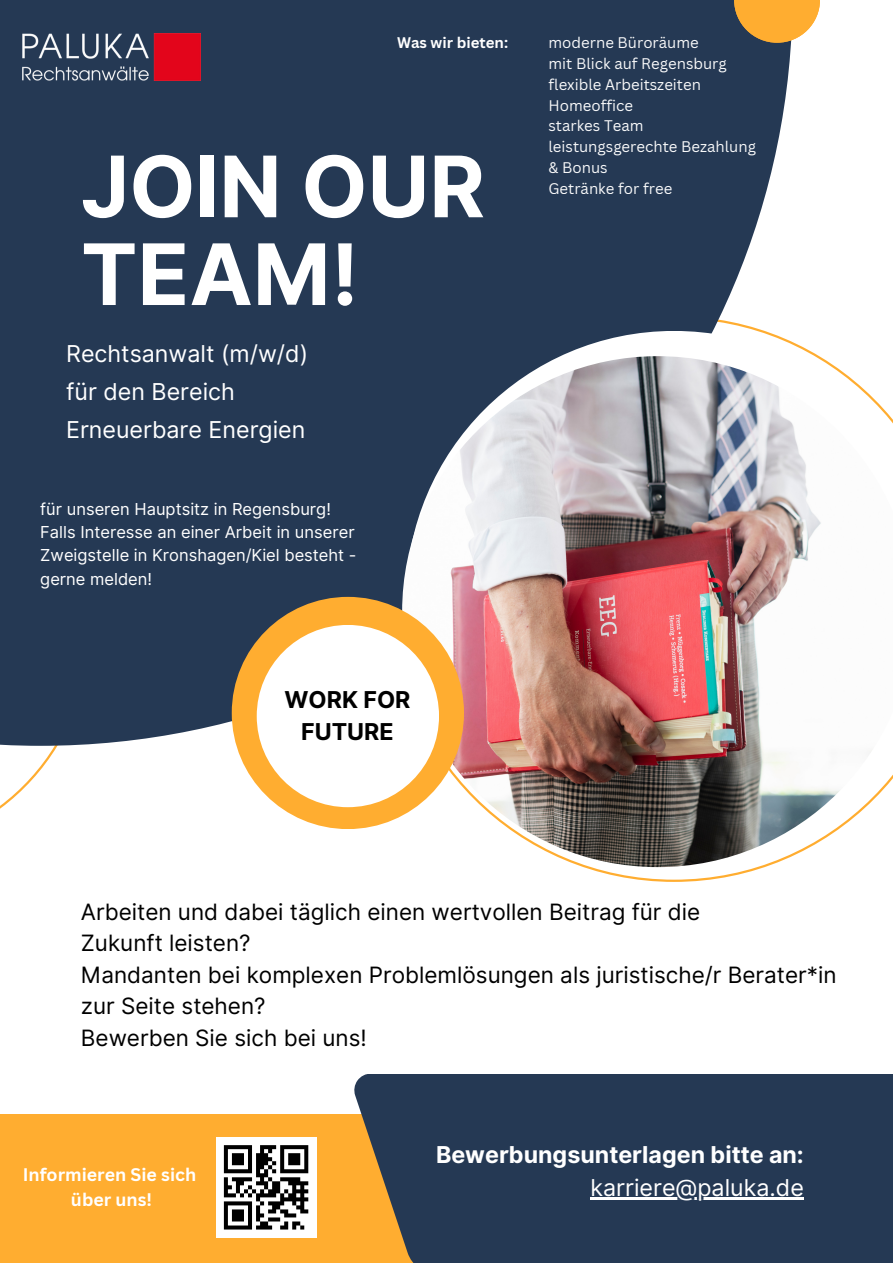
<style>
.page{position:relative;width:893px;height:1263px;background:#fff}
.page>*{position:absolute;margin:0;border:0;box-sizing:border-box;transform-origin:0 0}
.t1{font:700 84.75px/87.8px "Inter";color:#fff}
.t2{font:23.25px/38.2px "Inter";color:#fff}
.t3{font:700 23.25px "Inter";color:#fff}
.t4{font:700 23.25px/32.1px "Inter";color:#000;text-align:center}
.t5{font:22.5px/31.5px "Inter";color:#000}
.t6{font:700 17.77px/24.5px "Canva Sans";color:#fff;text-align:center}
.t7{font:16.5px/23.1px "Inter";color:#fff}
.t8{font:15px/20.9px "Canva Sans";color:#fff}
.t9{font:700 15px "Canva Sans";color:#fff}
</style>
<div class="page">
<svg style="left:0;top:746px;width:57px;height:63px"></svg>
<div style="left:0;top:0;width:792px;height:746px;background:#253954"></div>
<svg style="left:561px;top:331px;width:258px;height:25px;fill:#fff"></svg>
<img style="left:402px;top:356px;width:491px;height:511px">
<div style="left:232px;top:597px;width:232px;height:232px;background:#ffad30;border-radius:50%"></div>
<div style="left:257px;top:625px;width:182px;height:182px;background:#fff;border-radius:50%"></div>
<div style="left:0;top:1113px;width:480px;height:150px;background:#ffad30"></div>
<div style="left:354px;top:1074px;width:539px;height:189px;background:#253954"></div>
<svg style="left:734px;top:0;width:86px;height:43px"></svg>
<div style="left:216px;top:1137px;width:100px;height:100px;background:#fff"></div>
<svg style="left:224px;top:1145px;width:28px;height:4px"></svg>
<svg style="left:260px;top:1145px;width:16px;height:4px"></svg>
<svg style="left:280px;top:1145px;width:28px;height:4px"></svg>
<svg style="left:224px;top:1149px;width:84px;height:80px"></svg>
<img style="left:23px;top:34px;width:177px;height:47px">
<hr style="left:590px;top:1197px;width:214px;height:2px;background:#fff">
<p class="t9" style="left:397px;top:32px;width:112px">Was wir bieten:</p>
<p class="t1" style="left:81px;top:143px;width:405px">JOIN OUR<br>TEAM!</p>
<h1 class="t2" style="left:66px;top:334px;width:243px">Rechtsanwalt (m/w/d) für den Bereich<br>Erneuerbare Energien</h1>
<p class="t7" style="left:40px;top:498px;width:318px">für unseren Hauptsitz in Regensburg!<br>Falls Interesse an einer Arbeit in unserer Zweigstelle in Kronshagen/Kiel besteht - gerne melden!</p>
<p class="t4" style="left:284px;top:684px;width:127px">WORK FOR<br>FUTURE</p>
<p class="t8" style="left:548px;top:32px;width:209px">moderne Büroräume<br>mit Blick auf Regensburg flexible Arbeitszeiten<br>Homeoffice<br>starkes Team leistungsgerechte Bezahlung &amp; Bonus<br>Getränke for free</p>
<h4 class="t5" style="left:81px;top:896px;width:757px">Arbeiten und dabei täglich einen wertvollen Beitrag für die<br>Zukunft leisten?<br>Mandanten bei komplexen Problemlösungen als juristische/r Berater*in zur Seite stehen?<br>Bewerben Sie sich bei uns!</h4>
<p class="t6" style="left:23px;top:1162px;width:175px">Informieren Sie sich über uns!</p>
<h6 class="t3" style="left:436px;top:1140px;width:369px">Bewerbungsunterlagen bitte an:</h6>
<p class="t2" style="left:590px;top:1168px;width:215px">karriere@paluka.de</p>
</div>
